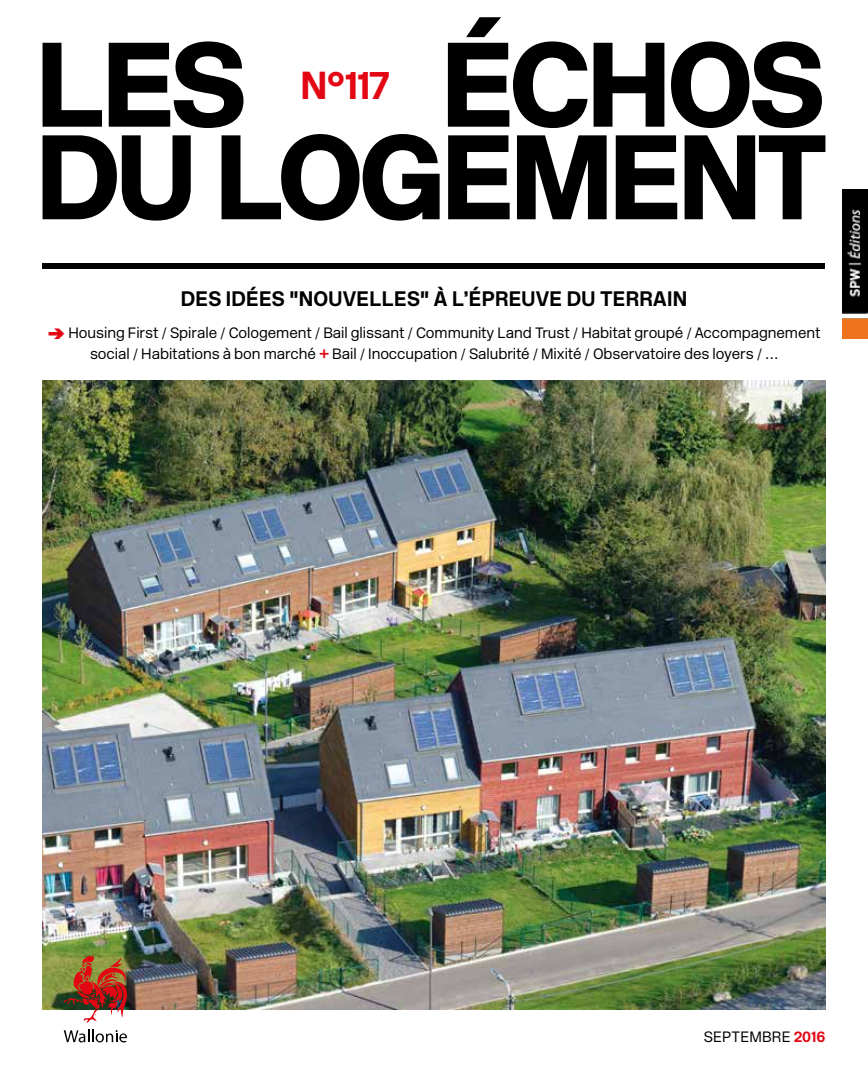
<style>
.page{position:relative;width:868px;height:1085px;background:#fff}
.page>*{position:absolute;margin:0;border:0;box-sizing:border-box;transform-origin:0 0}
.t1{font:700 39px "New Rail Alphabet";color:#e30613}
.t2{font:700 21px "New Rail Alphabet";letter-spacing:.01em;color:#000}
.t3{font:300 15px/21px "New Rail Alphabet";letter-spacing:-.005em;color:#000;text-align:center}
.s1{font-weight:700;color:#e30613}
</style>
<div class="page">
<img style="left:43px;top:380px;width:782px;height:629px">
<svg style="left:64px;top:1029px;width:63px;height:13px"></svg>
<img style="left:64px;top:955px;width:63px;height:67px">
<svg style="left:43px;top:134px;width:782px;height:86px;fill:#000"></svg>
<svg style="left:43px;top:17px;width:778px;height:111px"></svg>
<div style="left:43px;top:263px;width:782px;height:5px;background:#000"></div>
<img style="left:842px;top:189px;width:25px;height:149px">
<h1 class="t1" style="left:300px;top:59px;width:91px">N°117</h1>
<h2 class="t2" style="left:181px;top:284px;width:508px">DES IDÉES "NOUVELLES " À L’ÉPREUVE DU TERRAIN</h2>
<p class="t3" style="left:47px;top:322px;width:774px"><span class="s1">&gt;</span> Housing First / Spirale / Cologement / Bail glissant / Community Land Trust / Habitat groupé / Accompagnement social / Habitations à bon marché <span class="s1">+</span> Bail / Inoccupation / Salubrité / Mixité / Observatoire des loyers / …</p>
<p class="t3" style="left:703px;top:1026px;width:123px">SEPTEMBRE <span class="s1">2016</span></p>
</div>
